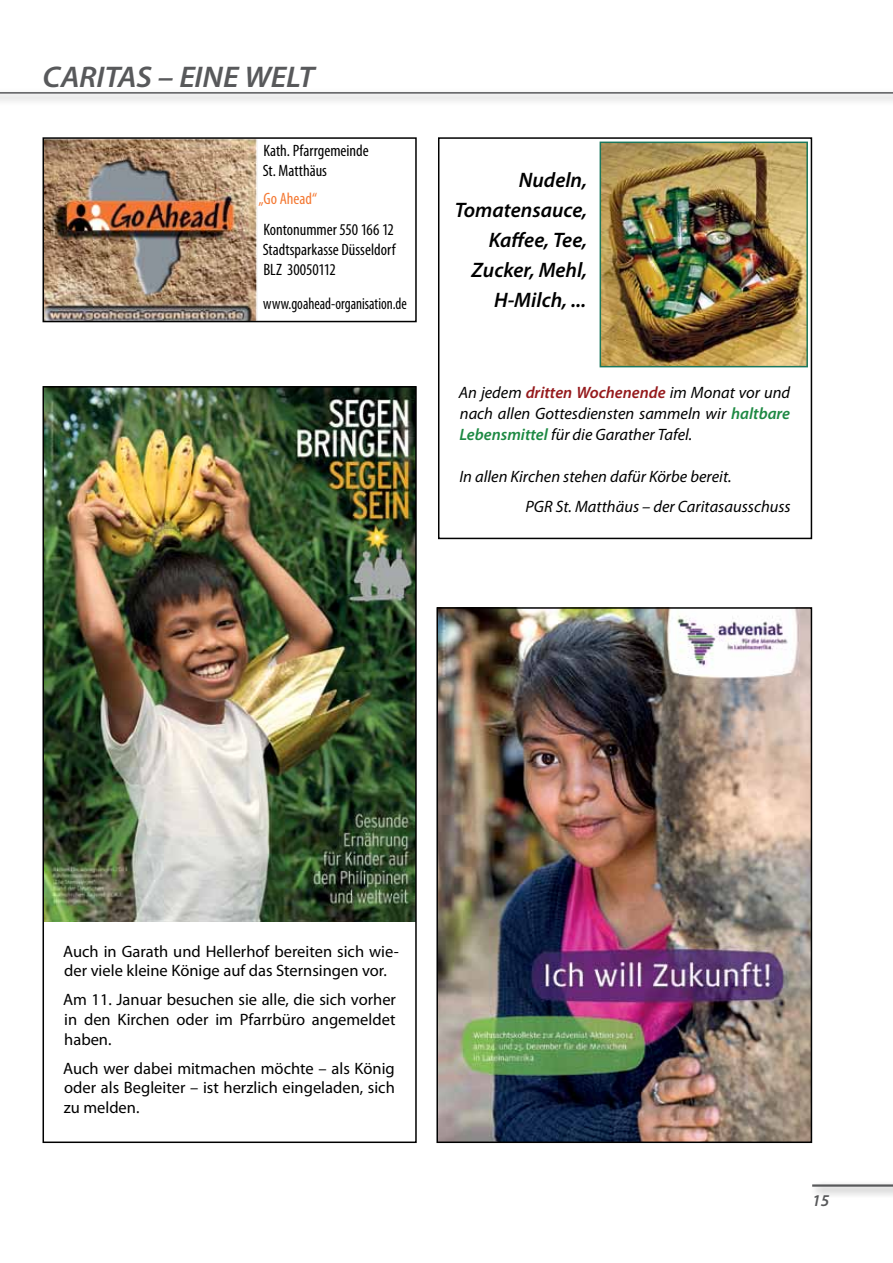
<style>
.page{position:relative;width:893px;height:1263px;background:#fff}
.page>*{position:absolute;margin:0;border:0;box-sizing:border-box;transform-origin:0 0}
.t1{font:italic 600 30px "Myriad Pro";letter-spacing:-.01em;color:#58595b;scale:1.05 1}
.t2{font:italic 600 21px/30px "Myriad Pro";color:#000;text-align:right}
.t3{font:16.5px/19.8px "Myriad Pro";color:#000;text-align:justify}
.t4{font:italic 16.5px/21px "Myriad Pro";color:#000;text-align:justify}
.t5{font:condensed 16.5px/19.8px "Myriad Pro";color:#000}
.t6{font:condensed 16.5px "Myriad Pro";color:#000;scale:.9 1}
.t7{font:condensed 16.5px "Myriad Pro";color:#f47832}
.t8{font:italic 600 16.5px "Myriad Pro";color:#58595b}
.s1{font-weight:600;color:#951a1d}
.s2{font-weight:600;color:#1d8943}
</style>
<div class="page">
<div style="left:809px;top:1180px;width:84px;height:19px;background:#000;opacity:.5"></div>
<hr style="left:812px;top:1184px;width:81px;height:3px;background:#58595b">
<div style="left:0;top:88px;width:893px;height:18px;background:#f3f3f3"></div>
<hr style="left:0;top:92px;width:893px;height:2px;background:#58595b">
<img style="left:46px;top:389px;width:368px;height:532px">
<div style="left:43px;top:386px;width:374px;height:757px;border:2px solid #000"></div>
<img style="left:439px;top:610px;width:370px;height:530px">
<div style="left:436px;top:607px;width:376px;height:536px;border:2px solid #000"></div>
<img style="left:46px;top:140px;width:211px;height:179px">
<div style="left:43px;top:137px;width:374px;height:185px;border:2px solid #000"></div>
<img style="left:603px;top:145px;width:202px;height:219px">
<div style="left:600px;top:142px;width:208px;height:225px;border:2px solid #1a775c"></div>
<div style="left:438px;top:137px;width:374px;height:402px;border:2px solid #000"></div>
<h1 class="t1" style="left:43px;top:58px;width:260px">CA RITAS – EINE WELT</h1>
<p class="t5" style="left:263px;top:140px;width:107px">Kath. Pfarrgemeinde<br>St. Matthäus</p>
<p class="t7" style="left:259px;top:189px;width:60px">„Go Ahead“</p>
<p class="t5" style="left:263px;top:219px;width:134px;text-align:justify">Kontonummer 550 166 12<br>Stadtsparkasse Düsseldorf BLZ 30050112</p>
<p class="t6" style="left:263px;top:293px;width:161px">www.goahead-organisation.de</p>
<p class="t2" style="left:455px;top:164px;width:134px">Nudeln,<br>Tomatensauce,<br>Kaffee, Tee,<br>Zucker, Mehl,<br>H-Milch, ...</p>
<p class="t4" style="left:459px;top:382px;width:333px">An jedem <span class="s1">dritten Wochenende</span> im Monat vor und nach allen Gottesdiensten sammeln wir <span class="s2">haltbare Lebensmittel</span> für die Garather Tafel.</p>
<p class="t4" style="left:525px;top:462px;width:267px;line-height:30px;text-indent:-66px">In allen Kirchen stehen dafür Körbe bereit.<br>PGR St. Matthäus – der Caritasausschuss</p>
<p class="t3" style="left:63px;top:941px;width:337px">Auch in Garath und Hellerhof bereiten sich wie&shy;der viele kleine Könige auf das Sternsingen vor.</p>
<p class="t3" style="left:63px;top:989px;width:334px">Am 11. Januar besuchen sie alle, die sich vorher in den Kirchen oder im Pfarrbüro angemeldet haben.</p>
<p class="t3" style="left:63px;top:1058px;width:333px">Auch wer dabei mitmachen möchte – als König oder als Begleiter – ist herzlich eingeladen, sich zu melden.</p>
<p class="t8" style="left:812px;top:1190px;width:19px">15</p>
</div>
